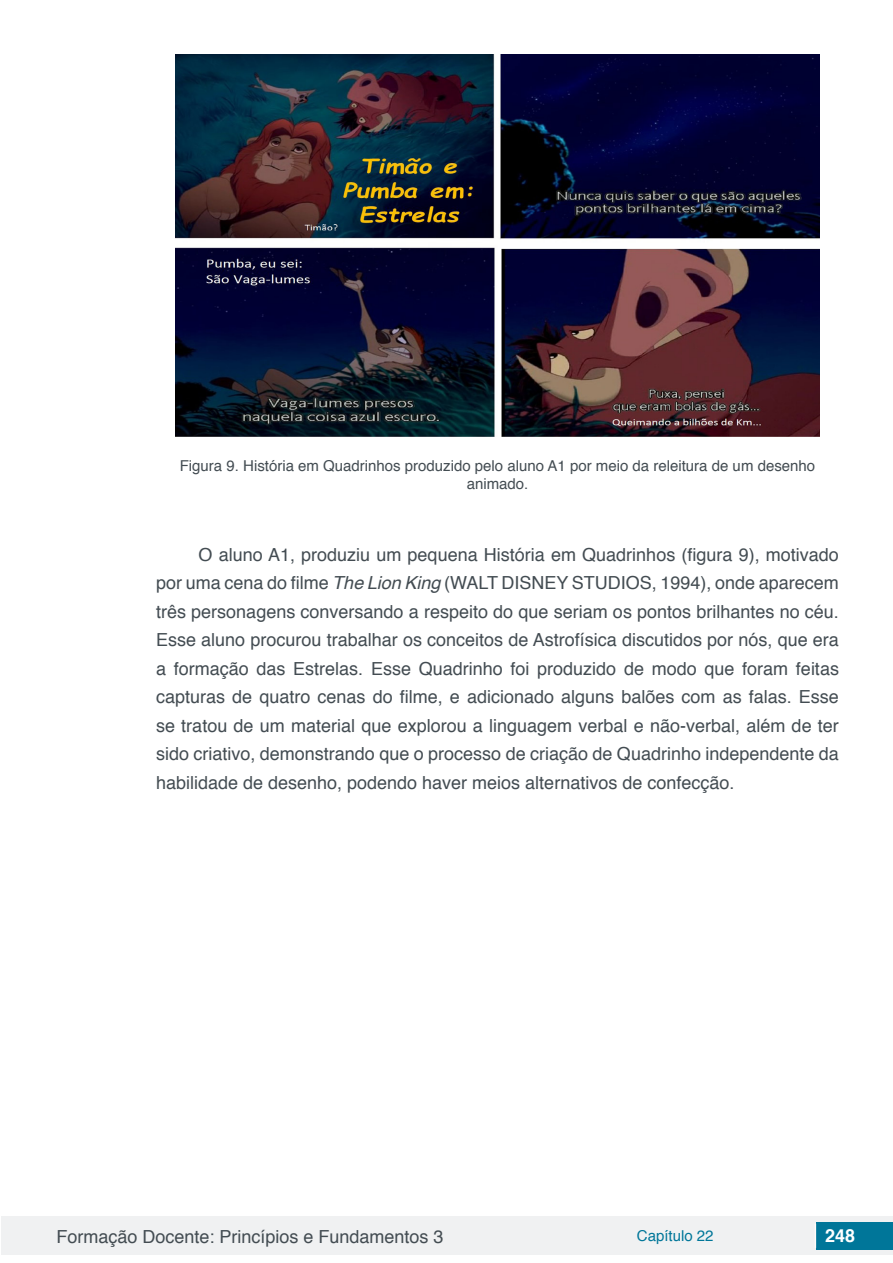
<style>
.page{position:relative;width:893px;height:1263px;background:#fff}
.page>*{position:absolute;margin:0;border:0;box-sizing:border-box;transform-origin:0 0}
.t1{font:18px/28.5px "Helvetica";color:#434c52;text-align:justify}
.t2{font:700 18px "Helvetica";color:#fff}
.t3{font:15px/18px "Helvetica";color:#434c52;text-align:center}
.t4{font:15px "Helvetica";color:#007699}
.s1{font-style:italic}
</style>
<div class="page">
<div style="left:1px;top:1216px;width:891px;height:38px;background:#f0f1f2"></div>
<div style="left:816px;top:1222px;width:77px;height:27px;background:#007699"></div>
<svg style="left:815px;top:1224px;width:1px;height:24px"></svg>
<img style="left:175px;top:54px;width:645px;height:382px">
<p class="t3" style="left:180px;top:457px;width:637px">Figura 9. História em Quadrinhos produzido pelo aluno A1 por meio da releitura de um desenho animado.</p>
<p class="t1" style="left:156px;top:541px;width:684px;text-indent:43px">O aluno A1, produziu um pequena História em Quadrinhos (figura 9), motivado por uma cena do filme <span class="s1">The Lion King</span> (WALT DISNEY STUDIOS, 1994), onde aparecem três personagens conversando a respeito do que seriam os pontos brilhantes no céu.<br>Esse aluno procurou trabalhar os conceitos de Astrofísica discutidos por nós, que era a formação das Estrelas. Esse Quadrinho foi produzido de modo que foram feitas capturas de quatro cenas do filme, e adicionado alguns balões com as falas. Esse se tratou de um material que explorou a linguagem verbal e não-verbal, além de ter sido criativo, demonstrando que o processo de criação de Quadrinho independente da habilidade de desenho, podendo haver meios alternativos de confecção.</p>
<p class="t1" style="left:56px;top:1223px;width:389px">Formação Docente: Princípios e Fundamentos 3</p>
<p class="t4" style="left:637px;top:1224px;width:78px">Capítulo 22</p>
<p class="t2" style="left:825px;top:1221px;width:32px">248</p>
</div>
